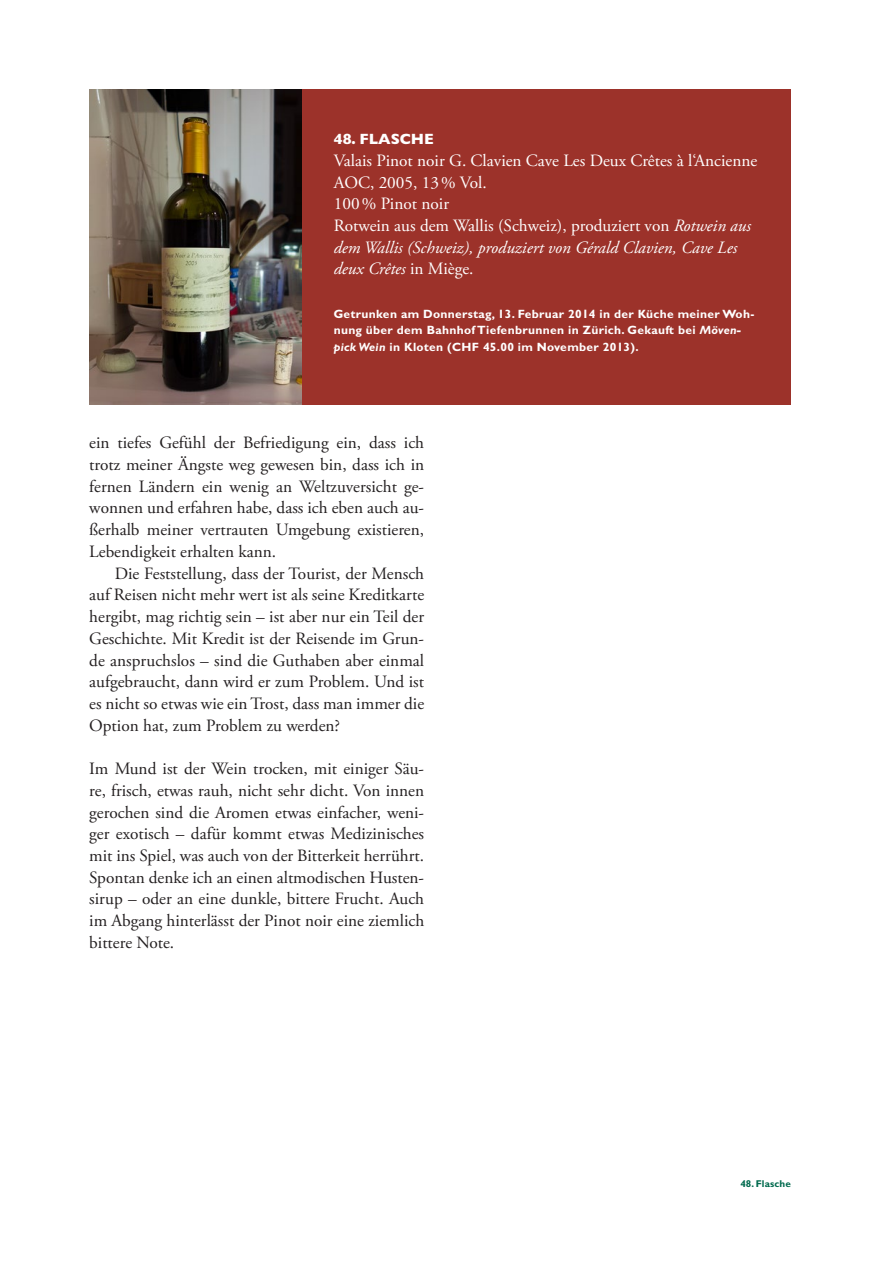
<style>
.page{position:relative;width:893px;height:1263px;background:#fff}
.page>*{position:absolute;margin:0;border:0;box-sizing:border-box;transform-origin:0 0}
.Lauftext_ohne_Einzug{font:17.25px/21.8px "Adobe Garamond Pro";color:#231f20;text-align:justify}
.Lauftext_mit_Einzug{font:17.25px/21.8px "Adobe Garamond Pro";color:#231f20;text-align:justify}
.Flasche_Kasten_Lauft{font:italic 17.25px/21.8px "Adobe Garamond Pro";color:#fff}
.Flasche_Kasten_Lauft-2{font:17.25px "Adobe Garamond Pro";color:#fff}
.Flasche_Kasten_Titel{font:800 15px "Gill Sans MT Pro";color:#fff}
.Getrunken_am_weiss{font:700 12px/16.4px "Gill Sans MT Pro";letter-spacing:.025em;color:#fff}
.Thema_der_Seiten{font:700 9.9px "Gill Sans MT Pro";letter-spacing:.01em;color:#006a4e}
.s1{font-style:normal}
.s2{font-style:italic}
</style>
<div class="page">
<div style="left:302px;top:89px;width:489px;height:316px;background:#9c322a"></div>
<img style="left:89px;top:90px;width:213px;height:314px">
<p class="Flasche_Kasten_Titel" style="left:334px;top:130px;width:102px">48. FLASCHE</p>
<p class="Flasche_Kasten_Lauft-2" style="left:334px;top:150px;width:425px">Valais Pinot noir G. Clavien Cave Les Deux Crêtes à l‘Ancienne</p>
<p class="Flasche_Kasten_Lauft-2" style="left:334px;top:172px;width:154px">AOC, 2005, 13% Vol.</p>
<p class="Flasche_Kasten_Lauft-2" style="left:334px;top:193px;width:117px">100% Pinot noir</p>
<p class="Flasche_Kasten_Lauft" style="left:334px;top:215px;width:419px"><span class="s1">Rotwein aus dem Wallis (Schweiz), produziert von</span> Rotwein aus dem Wallis (Schweiz), produziert von Gérald Clavien, Cave Les deux Crêtes <span class="s1">in Miège.</span></p>
<p class="Getrunken_am_weiss" style="left:334px;top:305px;width:422px">Getrunken am Donnerstag, 13. Februar 2014 in der Küche meiner Woh&shy;nung über dem Bahnhof Tiefenbrunnen in Zürich. Gekauft bei <span class="s2">Möven&shy;pick Wein</span> in Kloten (CHF 45.00 im November 2013).</p>
<p class="Lauftext_ohne_Einzug" style="left:89px;top:432px;width:336px">ein tiefes Gefühl der Befriedigung ein, dass ich trotz meiner Ängste weg gewesen bin, dass ich in fernen Ländern ein wenig an Weltzuversicht ge&shy;wonnen und erfahren habe, dass ich eben auch au&shy;ßerhalb meiner vertrauten Umgebung existieren, Lebendigkeit erhalten kann.</p>
<p class="Lauftext_mit_Einzug" style="left:89px;top:563px;width:336px;text-indent:26px">Die Feststellung, dass der Tourist, der Mensch auf Reisen nicht mehr wert ist als seine Kreditkarte hergibt, mag richtig sein – ist aber nur ein Teil der Geschichte. Mit Kredit ist der Reisende im Grun&shy;de anspruchslos – sind die Guthaben aber einmal aufgebraucht, dann wird er zum Problem. Und ist es nicht so etwas wie ein Trost, dass man immer die Option hat, zum Problem zu werden?</p>
<p class="Lauftext_ohne_Einzug" style="left:89px;top:758px;width:336px">Im Mund ist der Wein trocken, mit einiger Säu&shy;re, frisch, etwas rauh, nicht sehr dicht. Von innen gerochen sind die Aromen etwas einfacher, weni&shy;ger exotisch – dafür kommt etwas Medizinisches mit ins Spiel, was auch von der Bitterkeit herrührt.<br>Spontan denke ich an einen altmodischen Husten&shy;sirup – oder an eine dunkle, bittere Frucht. Auch im Abgang hinterlässt der Pinot noir eine ziemlich bittere Note.</p>
<p class="Thema_der_Seiten" style="left:740px;top:1177px;width:52px">48. Flasche</p>
</div>
